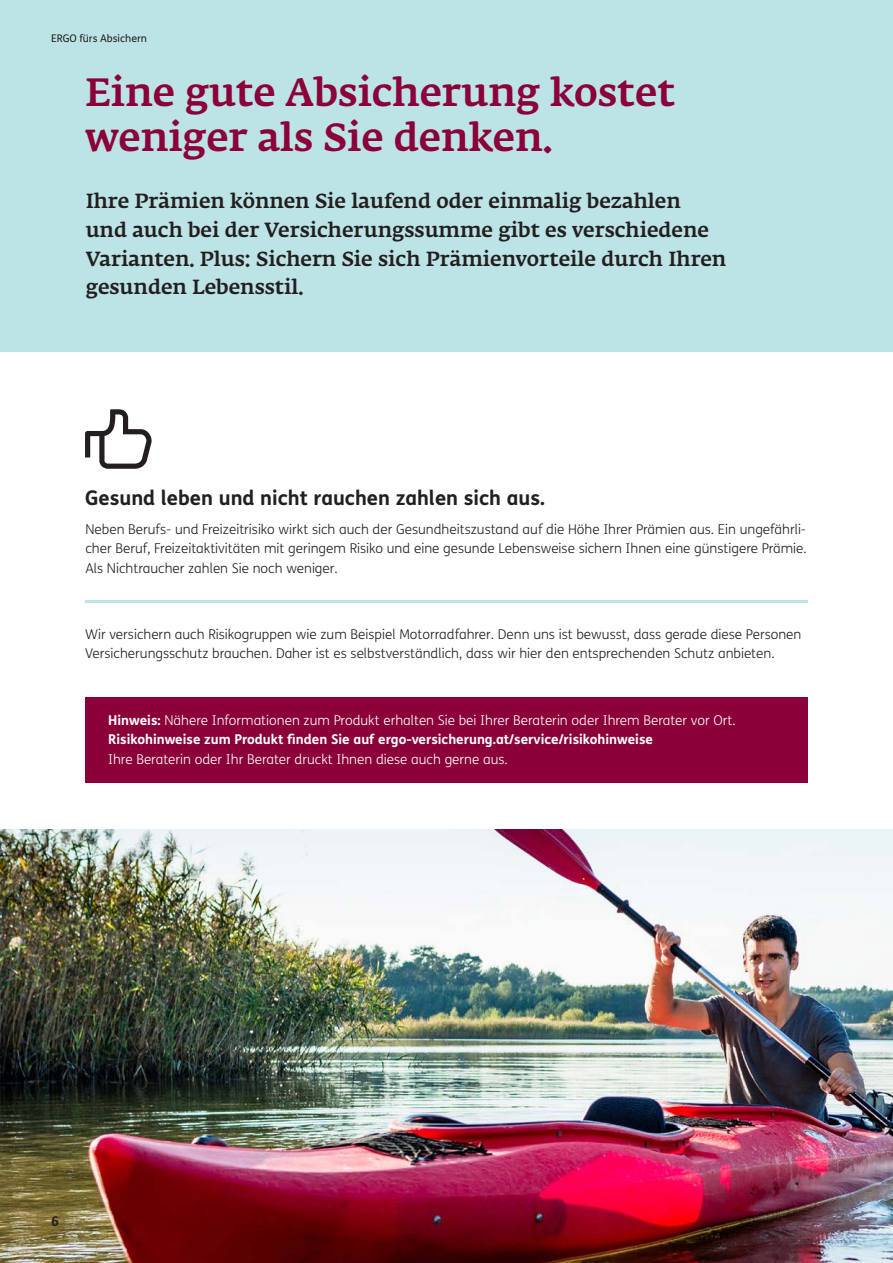
<style>
.page{position:relative;width:893px;height:1263px;background:#fff}
.page>*{position:absolute;margin:0;border:0;box-sizing:border-box;transform-origin:0 0}
.t1{font:500 39px "Fedra Serif A Pro";color:#8b0039}
.Subline_Fedra_Medium_13_5pt{font:500 20.25px/28.7px "Fedra Serif A Pro";color:#231f20}
.Subline_FS_Me_Bold_13_5pt{font:700 20.25px "FS Me";color:#231f20}
.t2{font:300 13.5px/19.2px "FS Me";color:#231f20;text-align:justify}
.t3{font:700 13.5px/19.2px "FS Me";color:#fff}
.t4{font:300 13.5px "FS Me";color:#fff}
.Page_number_left_FS_Me_Bold_9pt{font:700 13.5px "FS Me";color:#231f20}
.Column_title_left_FS_Me_Regular_7pt{font:10.5px "FS Me";color:#231f20}
.s1{font-weight:300}
</style>
<div class="page">
<div style="left:0;top:0;width:893px;height:352px;background:#bce3e5"></div>
<svg style="left:85px;top:409px;width:67px;height:60px"></svg>
<hr style="left:85px;top:600px;width:723px;height:3px;background:#bce3e5">
<img style="left:0;top:829px;width:893px;height:434px">
<div style="left:85px;top:697px;width:723px;height:85px;background:#8b0039"></div>
<p class="Column_title_left_FS_Me_Regular_7pt" style="left:51px;top:31px;width:97px">ERGO fürs Absichern</p>
<p class="t1" style="left:85px;top:70px;width:592px">Eine gute Absicherung kostet</p>
<p class="t1" style="left:85px;top:114px;width:469px">weniger als Sie denken.</p>
<p class="Subline_Fedra_Medium_13_5pt" style="left:86px;top:187px;width:597px">Ihre Prämien können Sie laufend oder einmalig bezahlen</p>
<p class="Subline_Fedra_Medium_13_5pt" style="left:86px;top:216px;width:642px">und auch bei der Versicherungssumme gibt es verschiedene<br>Varianten. Plus: Sichern Sie sich Prämienvorteile durch Ihren gesunden Lebensstil.</p>
<p class="Subline_FS_Me_Bold_13_5pt" style="left:85px;top:482px;width:461px">Gesund leben und nicht rauchen zahlen sich aus.</p>
<p class="t2" style="left:85px;top:519px;width:723px">Neben Berufs- und Freizeitrisiko wirkt sich auch der Gesundheitszustand auf die Höhe Ihrer Prämien aus. Ein ungefährli&shy;cher Beruf, Freizeitaktivitäten mit geringem Risiko und eine gesunde Lebensweise sichern Ihnen eine günstigere Prämie.<br>Als Nichtraucher zahlen Sie noch weniger.</p>
<p class="t2" style="left:85px;top:624px;width:718px">Wir versichern auch Risikogruppen wie zum Beispiel Motorradfahrer. Denn uns ist bewusst, dass gerade diese Personen<br>Versicherungsschutz brauchen. Daher ist es selbstverständlich, dass wir hier den entsprechenden Schutz anbieten.</p>
<p class="t3" style="left:108px;top:710px;width:629px">Hinweis: <span class="s1">Nähere Informationen zum Produkt erhalten Sie bei Ihrer Beraterin oder Ihrem Berater vor Ort.<br></span>Risikohinweise zum Produkt finden Sie auf ergo-versicherung.at/service/risikohinweise</p>
<p class="t4" style="left:108px;top:750px;width:401px">Ihre Beraterin oder Ihr Berater druckt Ihnen diese auch gerne aus.</p>
<p class="Page_number_left_FS_Me_Bold_9pt" style="left:51px;top:1211px;width:9px">6</p>
</div>
